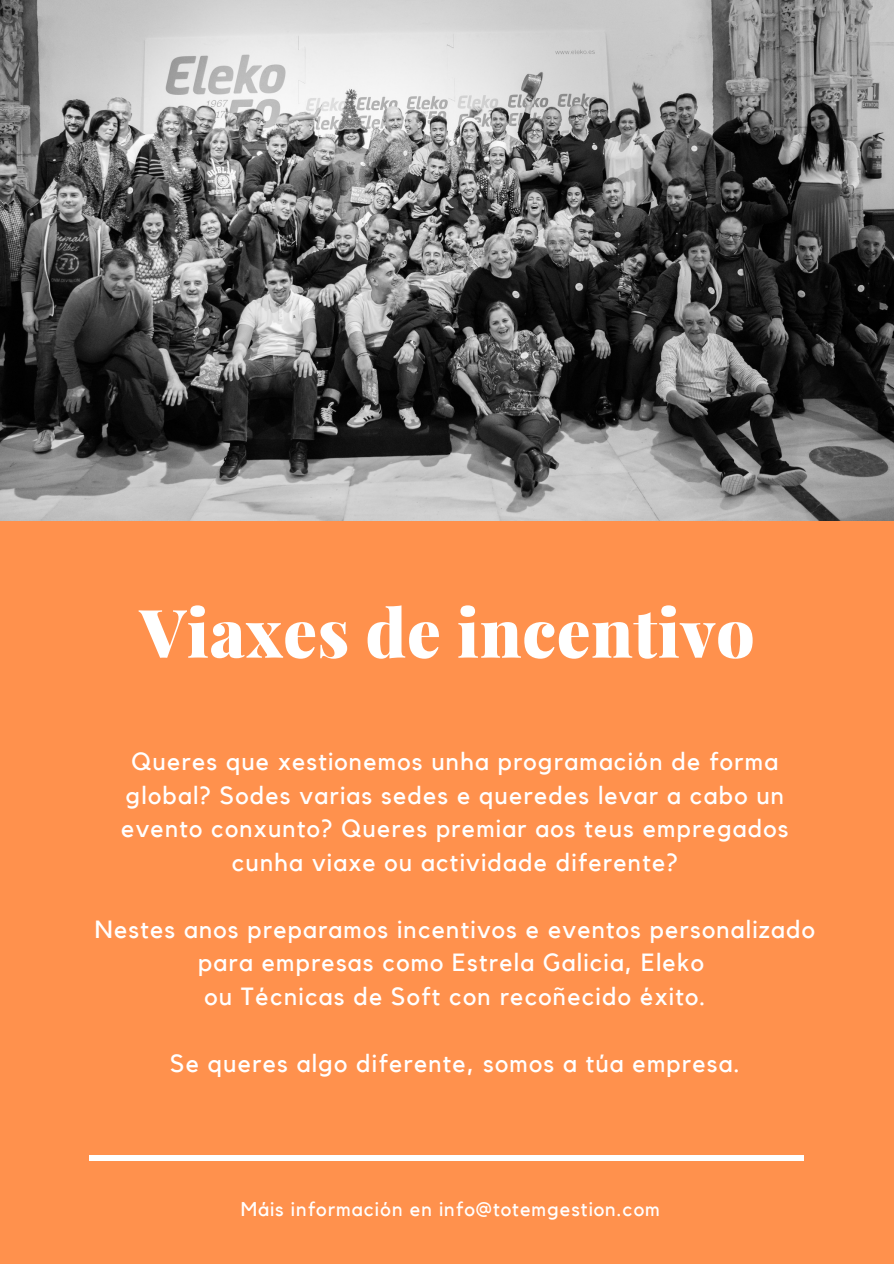
<style>
.page{position:relative;width:894px;height:1264px;background:#fff}
.page>*{position:absolute;margin:0;border:0;box-sizing:border-box;transform-origin:0 0}
.t1{font:900 66.9px "Playfair Display";letter-spacing:.01em;color:#fff}
.t2{font:24.75px/33.5px "Kollektif";letter-spacing:.05em;color:#fff;text-align:center}
.t3{font:19.8px "Kollektif";letter-spacing:.05em;color:#fff}
</style>
<div class="page">
<div style="left:0;top:0;width:893px;height:1263px;background:#ff914d"></div>
<img style="left:0;top:0;width:893px;height:520px">
<div style="left:89px;top:1155px;width:715px;height:6px;background:#fff"></div>
<h2 class="t1" style="left:140px;top:585px;width:616px">Viaxes de incentivo</h2>
<h2 class="t2" style="left:121px;top:745px;width:668px">Queres que xestionemos unha programación de forma global? Sodes varias sedes e queredes levar a cabo un evento conxunto? Queres premiar aos teus empregados cunha viaxe ou actividade diferente?</h2>
<h2 class="t2" style="left:95px;top:913px;width:721px">Nestes anos preparamos incentivos e eventos personalizado para empresas como Estrela Galicia, Eleko<br>ou Técnicas de Soft con recoñecido éxito.</h2>
<p class="t2" style="left:170px;top:1047px;width:570px">Se queres algo diferente, somos a túa empresa.</p>
<h1 class="t3" style="left:241px;top:1199px;width:420px">Máis información en info@totemgestion.com</h1>
</div>
